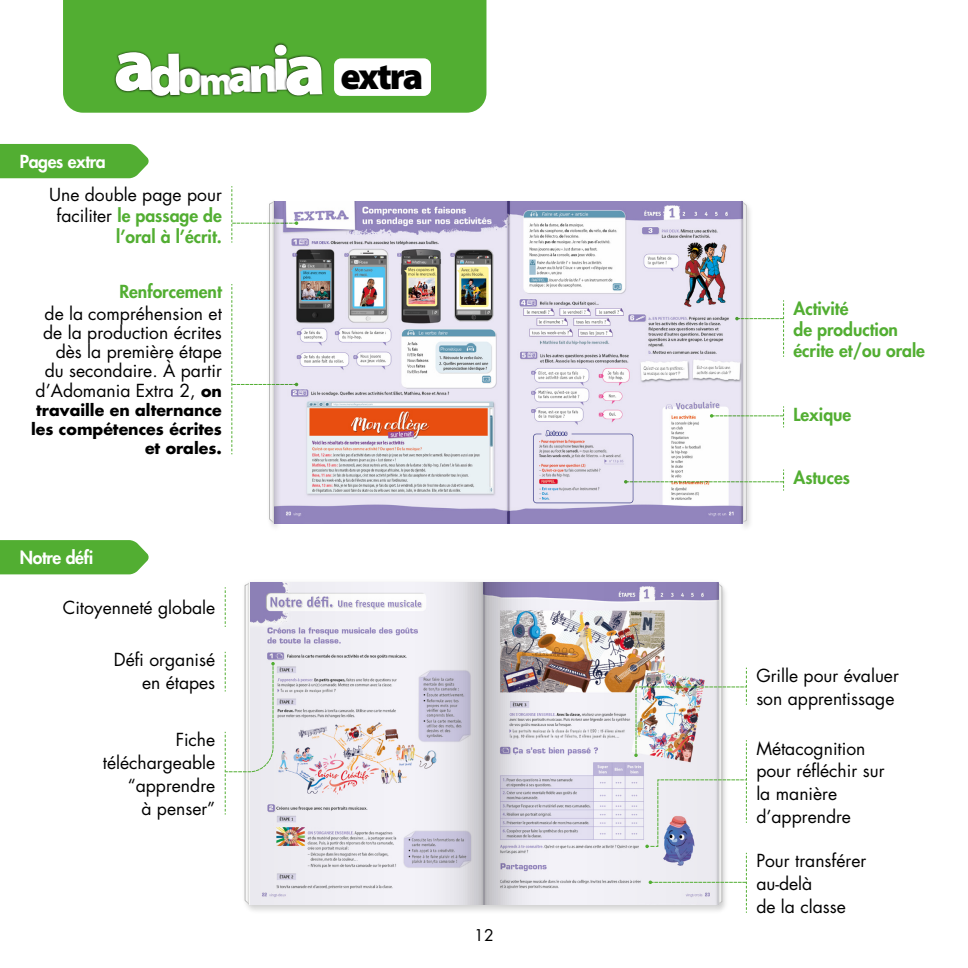
<style>
.page{position:relative;width:968px;height:968px;background:#fff}
.page>*{position:absolute;margin:0;border:0;box-sizing:border-box;transform-origin:0 0}
.t1{font:900 75.42px "Myriad Pro";color:#fff}
.t2{font:900 37.62px "Myriad Pro";letter-spacing:-.055em;color:#000}
.t3{font:17.5px/22.8px "Futura Std";color:#000;text-align:right}
.t4{font:800 17.5px/21px "Futura Std";color:#52ae32}
.t5{font:800 17.5px "Futura Std";letter-spacing:-.02em;color:#fff}
.t6{font:700 15.75px/19.2px "Futura Std";color:#000;text-align:right}
.t7{font:15.75px "Futura Std";color:#000}
.s1{font-size:58.1px}
.s2{font-size:48.3px}
.s3{font-size:39.55px}
.s4{font-size:52.32px}
.s5{font-size:63.18px}
.s6{font-weight:800;color:#52ae32}
.s7{font-weight:700;font-size:15.75px}
</style>
<div class="page">
<svg style="left:0;top:540px;width:149px;height:34px"></svg>
<div style="left:0;top:144px;width:149px;height:34px;background:#52ae32"></div>
<div style="left:63px;top:0;width:423px;height:113px;background:#52ae32"></div>
<div style="left:334px;top:58px;width:97px;height:38px;background:#fff;border-radius:7px"></div>
<div style="left:174px;top:66px;width:30px;height:29px;background:#000;opacity:.8"></div>
<div style="left:198px;top:72px;width:35px;height:24px;background:#000;opacity:.8"></div>
<div style="left:147px;top:52px;width:35px;height:46px;background:#000;opacity:.8"></div>
<div style="left:113px;top:50px;width:40px;height:43px;background:#000;opacity:.8"></div>
<div style="left:227px;top:65px;width:28px;height:29px;background:#000;opacity:.8"></div>
<div style="left:249px;top:63px;width:30px;height:31px;background:#000;opacity:.8"></div>
<div style="left:273px;top:42px;width:16px;height:50px;background:#000;opacity:.8"></div>
<div style="left:284px;top:54px;width:40px;height:43px;background:#000;opacity:.8"></div>
<div style="left:246px;top:578px;width:475px;height:330px;background:#000;opacity:.05"></div>
<svg style="left:231px;top:186px;width:67px;height:338px"></svg>
<svg style="left:624px;top:201px;width:160px;height:323px"></svg>
<img style="left:275px;top:582px;width:208px;height:322px">
<img style="left:274px;top:201px;width:233px;height:322px">
<img style="left:483px;top:582px;width:151px;height:322px">
<img style="left:507px;top:201px;width:235px;height:322px">
<svg style="left:225px;top:582px;width:50px;height:323px"></svg>
<img style="left:634px;top:581px;width:113px;height:331px">
<h1 class="t1" style="left:113px;top:18px;width:213px;rotate:-1deg">a<span class="s1">d</span><span class="s2">o</span><span class="s3">m</span><span class="s2">a</span><span class="s4">n</span><span class="s5">i</span>a</h1>
<h2 class="t2" style="left:340px;top:51px;width:84px">extra</h2>
<p class="t5" style="left:20px;top:151px;width:87px">Pages extra</p>
<p class="t3" style="left:49px;top:184px;width:174px;line-height:21px">Une double page pour faciliter <span class="s6">le passage de l’oral à l’écrit.</span></p>
<p class="t4" style="left:119px;top:281px;width:104px">Renforcement</p>
<p class="t3" style="left:36px;top:303px;width:188px;line-height:19.2px">de la compréhension et de la production écrites dès la première étape du secondaire. À partir d’Adomania Extra 2, <span class="s7">on</span></p>
<p class="t6" style="left:31px;top:400px;width:192px">travaille en alternance les compétences écrites et orales.</p>
<p class="t5" style="left:20px;top:547px;width:75px">Notre défi</p>
<p class="t3" style="left:63px;top:596px;width:154px">Citoyenneté globale</p>
<p class="t3" style="left:114px;top:648px;width:103px">Défi organisé en étapes</p>
<p class="t4" style="left:793px;top:298px;width:133px">Activité<br>de production écrite et/ou orale</p>
<p class="t4" style="left:793px;top:404px;width:59px">Lexique</p>
<p class="t4" style="left:793px;top:467px;width:58px">Astuces</p>
<p class="t3" style="left:756px;top:664px;width:144px;text-align:left">Grille pour évaluer son apprentissage</p>
<p class="t3" style="left:103px;top:728px;width:114px">Fiche téléchargeable “apprendre<br>à penser”</p>
<p class="t3" style="left:756px;top:736px;width:130px;text-align:left">Métacognition pour réfléchir sur la manière d’apprendre</p>
<p class="t7" style="left:474px;top:925px;width:21px">12</p>
<p class="t3" style="left:756px;top:849px;width:111px;text-align:left">Pour transférer au-delà<br>de la classe</p>
</div>
